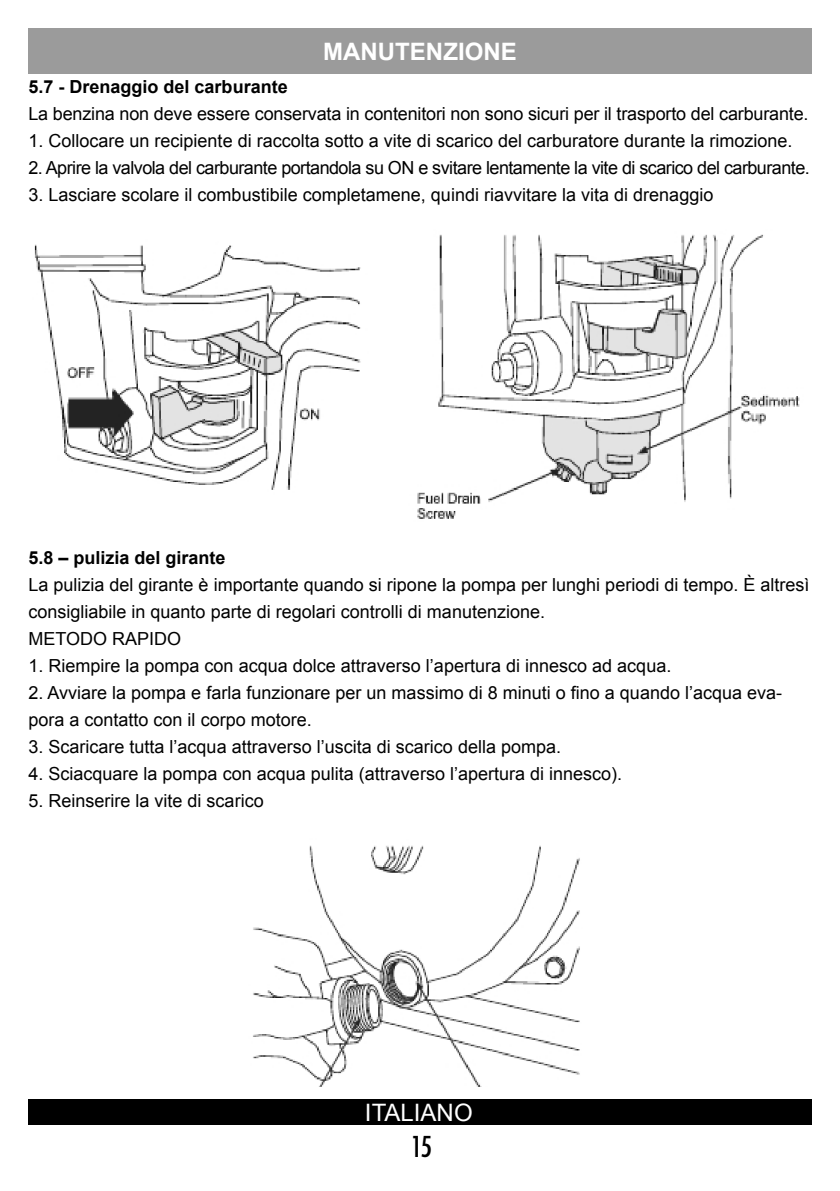
<style>
.page{position:relative;width:840px;height:1191px;background:#fff}
.page>*{position:absolute;margin:0;border:0;box-sizing:border-box;transform-origin:0 0}
.t1{font:500 condensed 28px "Futura";color:#000}
.t2{font:700 24px "Arial";color:#fff}
.t3{font:24px "Arial";color:#fff}
.t4{font:18px/27px "Arial";color:#000}
.t5{font:18px "Arial";letter-spacing:-.03em;color:#000}
.t6{font:700 18px "Arial";color:#000}
</style>
<div class="page">
<img style="left:34px;top:234px;width:766px;height:285px">
<img style="left:253px;top:845px;width:327px;height:241px">
<div style="left:28px;top:1099px;width:783px;height:25px;background:#000"></div>
<div style="left:28px;top:28px;width:783px;height:46px;background:#9b9b9b"></div>
<h2 class="t2" style="left:323px;top:36px;width:195px">MANUTENZIONE</h2>
<p class="t6" style="left:28px;top:75px;width:261px">5.7 - Drenaggio del carburante</p>
<p class="t4" style="left:28px;top:100px;width:781px">La benzina non deve essere conservata in contenitori non sono sicuri per il trasporto del carburante.</p>
<p class="t4" style="left:28px;top:127px;width:765px">1. Collocare un recipiente di raccolta sotto a vite di scarico del carburatore durante la rimozione.</p>
<p class="t5" style="left:28px;top:156px;width:782px">2. Aprire la valvola del carburante portandola su ON e svitare lentamente la vite di scarico del carburante.</p>
<p class="t4" style="left:28px;top:181px;width:686px">3. Lasciare scolare il combustibile completamene, quindi riavvitare la vita di drenaggio</p>
<p class="t6" style="left:28px;top:546px;width:199px">5.8 – pulizia del girante</p>
<p class="t4" style="left:28px;top:571px;width:782px">La pulizia del girante è importante quando si ripone la pompa per lunghi periodi di tempo. È altresì consigliabile in quanto parte di regolari controlli di manutenzione.<br>METODO RAPIDO</p>
<p class="t4" style="left:28px;top:652px;width:644px">1. Riempire la pompa con acqua dolce attraverso l’apertura di innesco ad acqua.</p>
<p class="t4" style="left:28px;top:679px;width:755px">2. Avviare la pompa e farla funzionare per un massimo di 8 minuti o fino a quando l’acqua eva&shy;pora a contatto con il corpo motore.</p>
<p class="t4" style="left:28px;top:733px;width:534px">3. Scaricare tutta l’acqua attraverso l’uscita di scarico della pompa.</p>
<p class="t4" style="left:28px;top:760px;width:595px">4. Sciacquare la pompa con acqua pulita (attraverso l’apertura di innesco).</p>
<p class="t4" style="left:28px;top:787px;width:237px">5. Reinserire la vite di scarico</p>
<h2 class="t3" style="left:365px;top:1096px;width:109px">ITALIANO</h2>
<h1 class="t1" style="left:410px;top:1128px;width:23px">15</h1>
</div>
